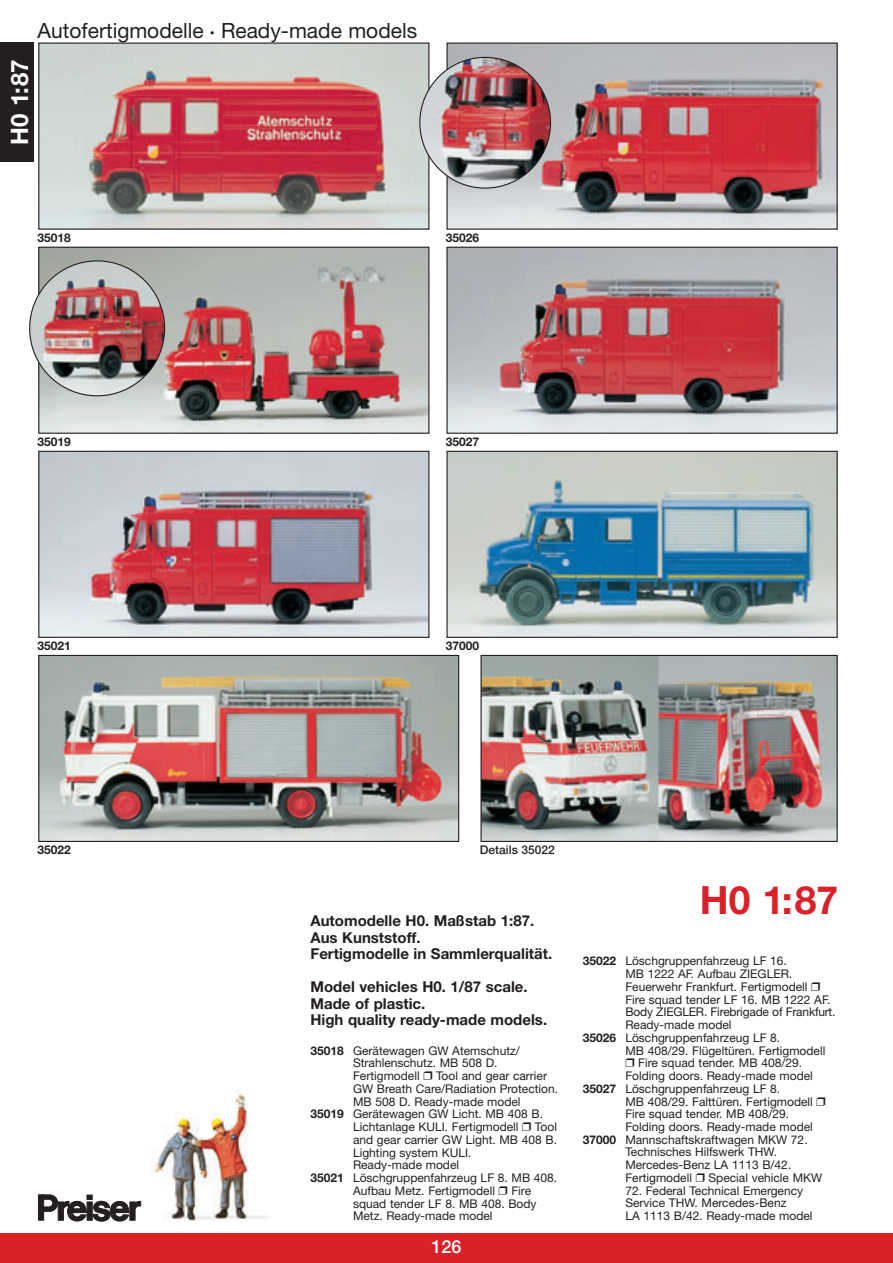
<style>
.page{position:relative;width:893px;height:1263px;background:#fff}
.page>*{position:absolute;margin:0;border:0;box-sizing:border-box;transform-origin:0 0}
.t1{font:700 39px "Helvetica Neue";color:#da2128}
.t2{font:700 24px "Helvetica Neue";color:#fff}
.t3{font:21px "Helvetica Neue";color:#231f20}
.t4{font:500 18px "Helvetica Neue";color:#fff}
.t5{font:700 15px/16.5px "Helvetica Neue";color:#231f20}
.t6{font:12px/12.8px "Helvetica Neue";color:#231f20}
.t7{font:700 12px "Helvetica Neue";color:#231f20}
.t8{font:500 12px "Helvetica Neue";color:#231f20}
.s1{font-size:9px}
.s2{font-weight:700}
.s3{font-family:"Monotype Sorts"}
</style>
<div class="page">
<img style="left:0;top:42px;width:893px;height:1221px">
<h2 class="t2" style="left:11px;top:145px;width:87px;rotate:-90deg">H0 1:87</h2>
<h3 class="t3" style="left:38px;top:23px;width:381px">Autofertigmodelle <span class="s1">•</span> Ready-made models</h3>
<p class="t7" style="left:38px;top:233px;width:35px">35018</p>
<p class="t7" style="left:446px;top:233px;width:35px">35026</p>
<p class="t7" style="left:38px;top:437px;width:35px">35019</p>
<p class="t7" style="left:446px;top:437px;width:35px">35027</p>
<p class="t7" style="left:38px;top:641px;width:35px">35021</p>
<p class="t7" style="left:446px;top:641px;width:35px">37000</p>
<p class="t7" style="left:38px;top:846px;width:35px">35022</p>
<p class="t8" style="left:480px;top:846px;width:77px">Details 35022</p>
<p class="t5" style="left:310px;top:914px;width:243px">Automodelle H0. Maßstab 1:87.<br>Aus Kunststoff.<br>Fertigmodelle in Sammlerqualität.</p>
<p class="t5" style="left:310px;top:980px;width:238px">Model vehicles H0. 1/87 scale.<br>Made of plastic.<br>High quality ready-made models.</p>
<p class="t6" style="left:310px;top:1045px;width:211px"><span class="s2">35018</span> Gerätewagen GW Atemschutz/</p>
<p class="t6" style="left:353px;top:1058px;width:146px">Strahlenschutz. MB 508 D.</p>
<p class="t6" style="left:353px;top:1071px;width:196px">Fertigmodell <span class="s3">❒</span> Tool and gear carrier</p>
<p class="t6" style="left:353px;top:1083px;width:207px">GW Breath Care/Radiation Protection.</p>
<p class="t6" style="left:353px;top:1096px;width:169px">MB 508 D. Ready-made model</p>
<p class="t6" style="left:310px;top:1109px;width:234px"><span class="s2">35019</span> Gerätewagen GW Licht. MB 408 B.</p>
<p class="t6" style="left:353px;top:1122px;width:205px">Lichtanlage KULI. Fertigmodell <span class="s3">❒</span> Tool</p>
<p class="t6" style="left:353px;top:1134px;width:206px">and gear carrier GW Light. MB 408 B.</p>
<p class="t6" style="left:353px;top:1147px;width:120px">Lighting system KULI.</p>
<p class="t6" style="left:353px;top:1160px;width:108px">Ready-made model</p>
<p class="t6" style="left:310px;top:1172px;width:248px"><span class="s2">35021</span> Löschgruppenfahrzeug LF 8. MB 408.</p>
<p class="t6" style="left:353px;top:1185px;width:180px">Aufbau Metz. Fertigmodell <span class="s3">❒</span> Fire</p>
<p class="t6" style="left:353px;top:1198px;width:185px">squad tender LF 8. MB 408. Body</p>
<p class="t6" style="left:353px;top:1211px;width:141px">Metz. Ready-made model</p>
<h3 class="t4" style="left:431px;top:1240px;width:32px">126</h3>
<h1 class="t1" style="left:700px;top:886px;width:140px">H0 1:87</h1>
<p class="t6" style="left:583px;top:956px;width:206px"><span class="s2">35022</span> Löschgruppenfahrzeug LF 16.</p>
<p class="t6" style="left:625px;top:968px;width:168px">MB 1222 AF. Aufbau ZIEGLER.</p>
<p class="t6" style="left:625px;top:981px;width:196px">Feuerwehr Frankfurt. Fertigmodell <span class="s3">❒</span></p>
<p class="t6" style="left:625px;top:994px;width:206px">Fire squad tender LF 16. MB 1222 AF.</p>
<p class="t6" style="left:625px;top:1007px;width:212px">Body ZIEGLER. Firebrigade of Frankfurt.</p>
<p class="t6" style="left:625px;top:1019px;width:108px">Ready-made model</p>
<p class="t6" style="left:583px;top:1032px;width:199px"><span class="s2">35026</span> Löschgruppenfahrzeug LF 8.</p>
<p class="t6" style="left:625px;top:1045px;width:201px">MB 408/29. Flügeltüren. Fertigmodell</p>
<p class="t6" style="left:625px;top:1058px;width:178px"><span class="s3">❒</span> Fire squad tender. MB 408/29.</p>
<p class="t6" style="left:625px;top:1070px;width:189px">Folding doors. Ready-made model</p>
<p class="t6" style="left:583px;top:1083px;width:199px"><span class="s2">35027</span> Löschgruppenfahrzeug LF 8.</p>
<p class="t6" style="left:625px;top:1096px;width:202px">MB 408/29. Falttüren. Fertigmodell <span class="s3">❒</span></p>
<p class="t6" style="left:625px;top:1109px;width:165px">Fire squad tender. MB 408/29.</p>
<p class="t6" style="left:625px;top:1121px;width:189px">Folding doors. Ready-made model</p>
<p class="t6" style="left:583px;top:1134px;width:226px"><span class="s2">37000</span> Mannschaftskraftwagen MKW 72.</p>
<p class="t6" style="left:625px;top:1147px;width:153px">Technisches Hilfswerk THW.</p>
<p class="t6" style="left:625px;top:1160px;width:167px">Mercedes-Benz LA 1113 B/42.</p>
<p class="t6" style="left:625px;top:1172px;width:198px">Fertigmodell <span class="s3">❒</span> Special vehicle MKW</p>
<p class="t6" style="left:625px;top:1185px;width:189px">72. Federal Technical Emergency<br>Service THW. Mercedes-Benz<br>LA 1113 B/42. Ready-made model</p>
</div>
